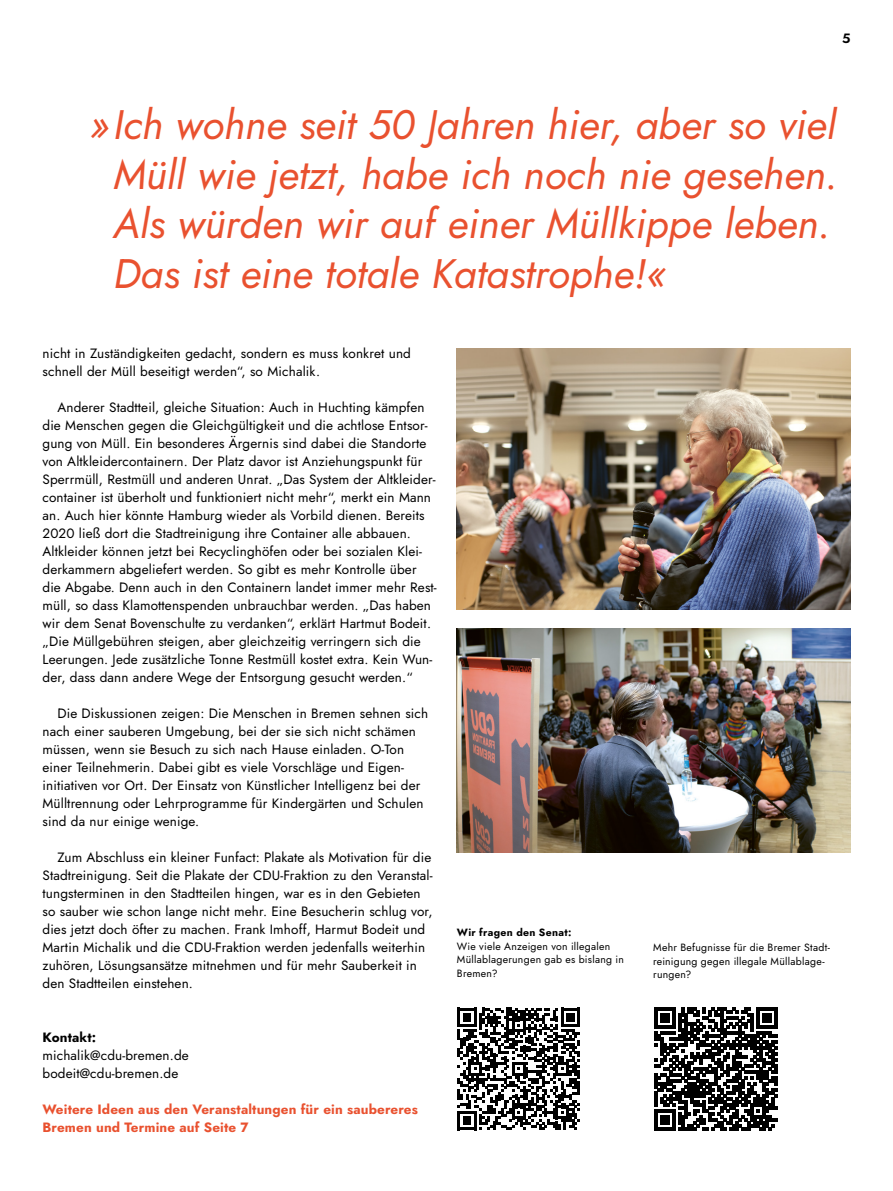
<style>
.page{position:relative;width:893px;height:1191px;background:#fff}
.page>*{position:absolute;margin:0;border:0;box-sizing:border-box;transform-origin:0 0}
.t1{font:italic 41.25px/49.5px "Jost";color:#e9512f}
.t2{font:13.5px/18px "Jost";letter-spacing:.01em;color:#000}
.t3{font:700 13.5px/18px "Jost";letter-spacing:.01em;color:#e9512f}
.t4{font:700 13.5px "Jost";letter-spacing:.01em;color:#000}
.t5{font:600 13.5px "Jost";color:#000}
.t6{font:10.5px/13.5px "Jost";letter-spacing:.025em;color:#000}
.t7{font:700 10.5px "Jost";letter-spacing:.03em;color:#000}
</style>
<div class="page">
<img style="left:456px;top:628px;width:394px;height:225px">
<img style="left:456px;top:348px;width:394px;height:261px">
<svg style="left:655px;top:1007px;width:123px;height:123px"></svg>
<svg style="left:458px;top:1007px;width:122px;height:123px"></svg>
<p class="t5" style="left:842px;top:29px;width:10px">5</p>
<h1 class="t1" style="left:113px;top:100px;width:726px;text-indent:-24px">»Ich wohne seit 50 Jahren hier, aber so viel Müll wie jetzt, habe ich noch nie gesehen.<br>Als würden wir auf einer Müllkippe leben.<br>Das ist eine totale Katastrophe!«</h1>
<p class="t2" style="left:43px;top:344px;width:370px">nicht in Zuständigkeiten gedacht, sondern es muss konkret und schnell der Müll beseitigt werden“, so Michalik.</p>
<p class="t2" style="left:43px;top:398px;width:396px;text-indent:15px">Anderer Stadtteil, gleiche Situation: Auch in Huchting kämpfen die Menschen gegen die Gleichgültigkeit und die achtlose Entsor&shy;gung von Müll. Ein besonderes Ärgernis sind dabei die Standorte von Altkleidercontainern. Der Platz davor ist Anziehungspunkt für Sperrmüll, Restmüll und anderen Unrat. „Das System der Altkleider&shy;container ist überholt und funktioniert nicht mehr“, merkt ein Mann an. Auch hier könnte Hamburg wieder als Vorbild dienen. Bereits 2020 ließ dort die Stadtreinigung ihre Container alle abbauen.<br>Altkleider können jetzt bei Recyclinghöfen oder bei sozialen Klei&shy;derkammern abgeliefert werden. So gibt es mehr Kontrolle über die Abgabe. Denn auch in den Containern landet immer mehr Rest&shy;müll, so dass Klamottenspenden unbrauchbar werden. „Das haben wir dem Senat Bovenschulte zu verdanken“, erklärt Hartmut Bodeit. „Die Müllgebühren steigen, aber gleichzeitig verringern sich die Leerungen. Jede zusätzliche Tonne Restmüll kostet extra. Kein Wun&shy;der, dass dann andere Wege der Entsorgung gesucht werden.“</p>
<p class="t2" style="left:43px;top:704px;width:387px;text-indent:15px">Die Diskussionen zeigen: Die Menschen in Bremen sehnen sich nach einer sauberen Umgebung, bei der sie sich nicht schämen müssen, wenn sie Besuch zu sich nach Hause einladen. O-Ton einer Teilnehmerin. Dabei gibt es viele Vorschläge und Eigen&shy;initiativen vor Ort. Der Einsatz von Künstlicher Intelligenz bei der Mülltrennung oder Lehrprogramme für Kindergärten und Schulen sind da nur einige wenige.</p>
<p class="t2" style="left:43px;top:848px;width:392px;text-indent:15px">Zum Abschluss ein kleiner Funfact: Plakate als Motivation für die Stadtreinigung. Seit die Plakate der CDU-Fraktion zu den Veranstal&shy;tungsterminen in den Stadtteilen hingen, war es in den Gebieten so sauber wie schon lange nicht mehr. Eine Besucherin schlug vor, dies jetzt doch öfter zu machen. Frank Imhoff, Harmut Bodeit und Martin Michalik und die CDU-Fraktion werden jedenfalls weiterhin zuhören, Lösungsansätze mitnehmen und für mehr Sauberkeit in den Stadtteilen einstehen.</p>
<p class="t4" style="left:43px;top:1028px;width:55px">Kontakt:</p>
<p class="t2" style="left:43px;top:1046px;width:148px">michalik@cdu-bremen.de bodeit@cdu-bremen.de</p>
<p class="t3" style="left:43px;top:1100px;width:377px">Weitere Ideen aus den Veranstaltungen für ein saubereres<br>Bremen und Termine auf Seite 7</p>
<p class="t7" style="left:457px;top:925px;width:116px">Wir fragen den Senat:</p>
<p class="t6" style="left:457px;top:939px;width:168px">Wie viele Anzeigen von illegalen<br>Müllablagerungen gab es bislang in<br>Bremen?</p>
<p class="t6" style="left:653px;top:940px;width:178px">Mehr Befugnisse für die Bremer Stadt&shy;reinigung gegen illegale Müllablage&shy;rungen?</p>
</div>
